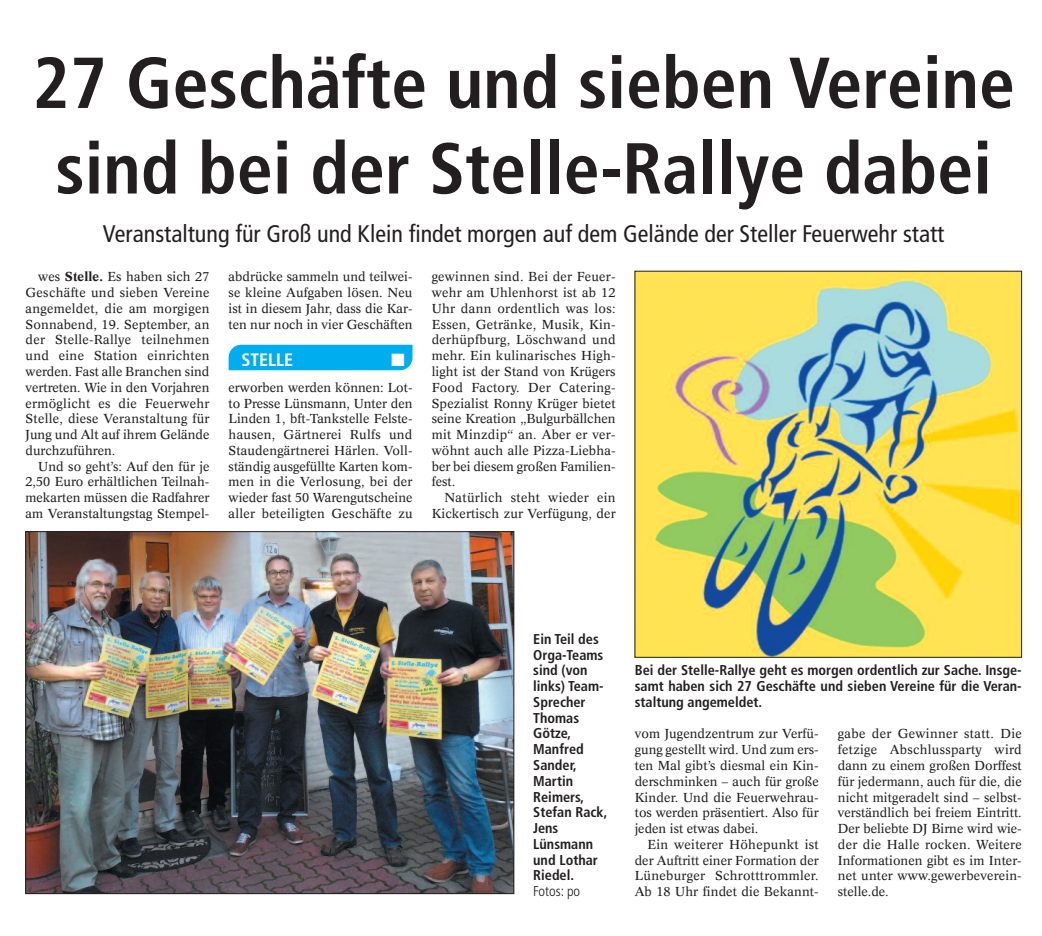
<style>
.page{position:relative;width:1042px;height:936px;background:#fff}
.page>*{position:absolute;margin:0;border:0;box-sizing:border-box;transform-origin:0 0}
.t1{font:700 condensed 72px/85.5px "Frutiger";color:#231f20;text-align:center}
.t2{font:condensed 24px "Frutiger";color:#231f20}
.t3{font:700 condensed 18px "Frutiger";color:#fff}
.t4{font:700 condensed 14.25px/15.8px "Frutiger";color:#231f20;text-align:justify}
.t5{font:300 condensed 14.25px "Frutiger";color:#231f20}
.t6{font:12.75px/15.8px "Concorde";color:#231f20;text-align:justify}
.s1{font-weight:700}
</style>
<div class="page">
<img style="left:28px;top:533px;width:484px;height:358px">
<img style="left:637px;top:273px;width:383px;height:382px">
<div style="left:229px;top:345px;width:183px;height:25px;background:#00aeef"></div>
<h1 class="t1" style="left:32px;top:46px;width:984px">27 Geschäfte und sieben Vereine sind bei der Stelle-Rallye dabei</h1>
<h2 class="t2" style="left:103px;top:223px;width:843px">Veranstaltung für Groß und Klein findet morgen auf dem Gelände der Steller Feuerwehr statt</h2>
<p class="t6" style="left:26px;top:270px;width:185px;text-indent:13px">wes <span class="s1">Stelle.</span> Es haben sich 27<br>Geschäfte und sieben Vereine angemeldet, die am morgigen Sonnabend, 19. September, an der Stelle-Rallye teilnehmen und eine Station einrichten werden. Fast alle Branchen sind vertreten. Wie in den Vorjahren ermöglicht es die Feuerwehr Stelle, diese Veranstaltung für Jung und Alt auf ihrem Gelände durchzuführen.</p>
<p class="t6" style="left:26px;top:459px;width:185px;text-indent:13px">Und so geht’s: Auf den für je 2,50 Euro erhältlichen Teilnah&shy;mekarten müssen die Radfahrer am Veranstaltungstag Stempel-</p>
<p class="t6" style="left:432px;top:270px;width:185px">gewinnen sind. Bei der Feuer&shy;wehr am Uhlenhorst ist ab 12<br>Uhr dann ordentlich was los:<br>Essen, Getränke, Musik, Kin&shy;derhüpfburg, Löschwand und mehr. Ein kulinarisches High&shy;light ist der Stand von Krügers Food Factory. Der Catering-Spezialist Ronny Krüger bietet seine Kreation „Bulgurbällchen mit Minzdip“ an. Aber er ver&shy;wöhnt auch alle Pizza-Liebha&shy;ber bei diesem großen Familien&shy;fest.</p>
<p class="t6" style="left:432px;top:490px;width:185px;text-align:right">Natürlich steht wieder ein<br>Kickertisch zur Verfügung, der</p>
<p class="t6" style="left:229px;top:270px;width:185px">abdrücke sammeln und teilwei&shy;se kleine Aufgaben lösen. Neu ist in diesem Jahr, dass die Kar&shy;ten nur noch in vier Geschäften</p>
<h3 class="t3" style="left:241px;top:352px;width:53px">STELLE</h3>
<p class="t6" style="left:229px;top:380px;width:185px">erworben werden können: Lot&shy;to Presse Lünsmann, Unter den Linden 1, bft-Tankstelle Felste&shy;hausen, Gärtnerei Rulfs und Staudengärtnerei Härlen. Voll&shy;ständig ausgefüllte Karten kom&shy;men in die Verlosung, bei der wieder fast 50 Warengutscheine aller beteiligten Geschäfte zu</p>
<p class="t4" style="left:533px;top:632px;width:76px;text-align:left">Ein Teil des<br>Orga-Teams sind (von links) Team-<br>Sprecher<br>Thomas<br>Götze,<br>Manfred<br>Sander,<br>Martin<br>Reimers,<br>Stefan Rack,<br>Jens<br>Lünsmann und Lothar<br>Riedel.</p>
<p class="t5" style="left:533px;top:885px;width:48px">Fotos: po</p>
<p class="t4" style="left:635px;top:663px;width:388px">Bei der Stelle-Rallye geht es morgen ordentlich zur Sache. Insge&shy;samt haben sich 27 Geschäfte und sieben Vereine für die Veran&shy;staltung angemeldet.</p>
<p class="t6" style="left:635px;top:727px;width:185px">vom Jugendzentrum zur Verfü&shy;gung gestellt wird. Und zum ers&shy;ten Mal gibt’s diesmal ein Kin&shy;derschminken – auch für große Kinder. Und die Feuerwehrau&shy;tos werden präsentiert. Also für jeden ist etwas dabei.</p>
<p class="t6" style="left:635px;top:837px;width:185px;text-indent:13px">Ein weiterer Höhepunkt ist der Auftritt einer Formation der Lüneburger Schrotttrommler.<br>Ab 18 Uhr findet die Bekannt-</p>
<p class="t6" style="left:838px;top:727px;width:185px">gabe der Gewinner statt. Die fetzige Abschlussparty wird dann zu einem großen Dorffest für jedermann, auch für die, die nicht mitgeradelt sind – selbst&shy;verständlich bei freiem Eintritt.<br>Der beliebte DJ Birne wird wie&shy;der die Halle rocken. Weitere Informationen gibt es im Inter&shy;net unter www.gewerbeverein&shy;stelle.de.</p>
</div>
